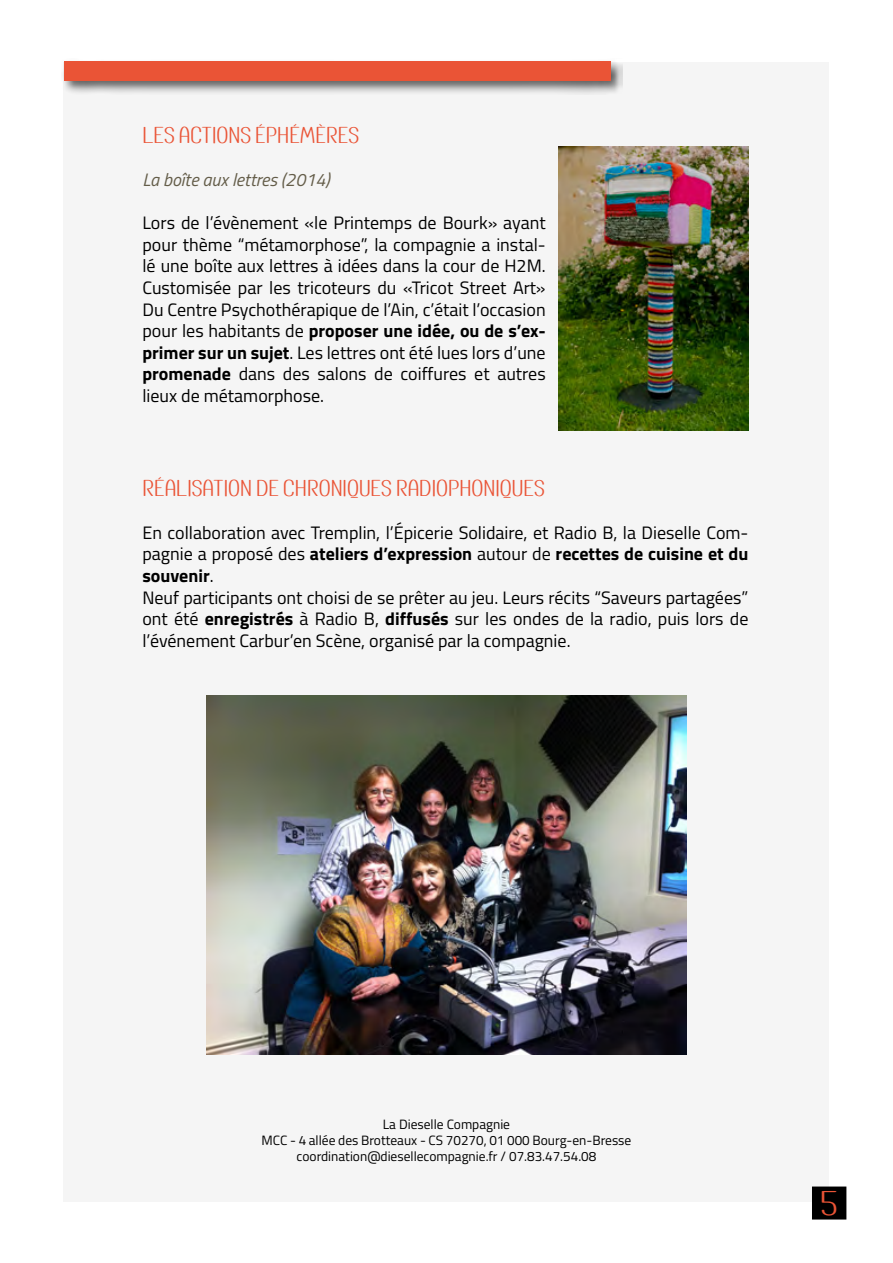
<style>
.page{position:relative;width:893px;height:1263px;background:#fff}
.page>*{position:absolute;margin:0;border:0;box-sizing:border-box;transform-origin:0 0}
.t1{font:37.5px "Instant Noodle";color:#ea5436}
.t2{font:24px "Instant Noodle";color:#ea5436}
.t3{font:18px/21.6px "Titillium";color:#000;text-align:justify}
.t4{font:italic 18px "Titillium";color:#645d49}
.t5{font:13.5px/16.2px "Titillium";color:#000;text-align:center}
.s1{font-weight:700}
</style>
<div class="page">
<div style="left:64px;top:62px;width:765px;height:1139px;background:#f5f5f5"></div>
<div style="left:812px;top:1186px;width:34px;height:33px;background:#000"></div>
<div style="left:61px;top:59px;width:564px;height:36px;background:#000;opacity:.6"></div>
<div style="left:64px;top:62px;width:546px;height:19px;background:#ea5436"></div>
<img style="left:558px;top:146px;width:190px;height:285px">
<img style="left:206px;top:696px;width:480px;height:358px">
<h2 class="t2" style="left:142px;top:123px;width:218px">LES ACTIONS ÉPHÉMÈRES</h2>
<p class="t4" style="left:142px;top:166px;width:189px">La boîte aux lettres (2014)</p>
<p class="t3" style="left:142px;top:211px;width:405px">Lors de l’évènement «le Printemps de Bourk» ayant pour thème “métamorphose”, la compagnie a instal&shy;lé une boîte aux lettres à idées dans la cour de H2M.<br>Customisée par les tricoteurs du «Tricot Street Art» Du Centre Psychothérapique de l’Ain, c’était l’occasion pour les habitants de <span class="s1">proposer une idée, ou de s’ex&shy;primer sur un sujet</span>. Les lettres ont été lues lors d’une <span class="s1">promenade</span> dans des salons de coiffures et autres lieux de métamorphose.</p>
<h2 class="t2" style="left:142px;top:476px;width:404px">RÉALISATION DE CHRONIQUES RADIOPHONIQUES</h2>
<p class="t3" style="left:142px;top:521px;width:607px;text-align:left">En collaboration avec Tremplin, l’Épicerie Solidaire, et Radio B, la Dieselle Com&shy;pagnie a proposé des <span class="s1">ateliers d’expression</span> autour de <span class="s1">recettes de cuisine et du souvenir</span>.<br>Neuf participants ont choisi de se prêter au jeu. Leurs récits “Saveurs partagées” ont été <span class="s1">enregistrés</span> à Radio B, <span class="s1">diffusés</span> sur les ondes de la radio, puis lors de l’événement Carbur’en Scène, organisé par la compagnie.</p>
<p class="t5" style="left:262px;top:1115px;width:371px">La Dieselle Compagnie<br>MCC - 4 allée des Brotteaux - CS 70270, 01 000 Bourg-en-Bresse coordination@diesellecompagnie.fr / 07.83.47.54.08</p>
<h1 class="t1" style="left:820px;top:1184px;width:19px">5</h1>
</div>
